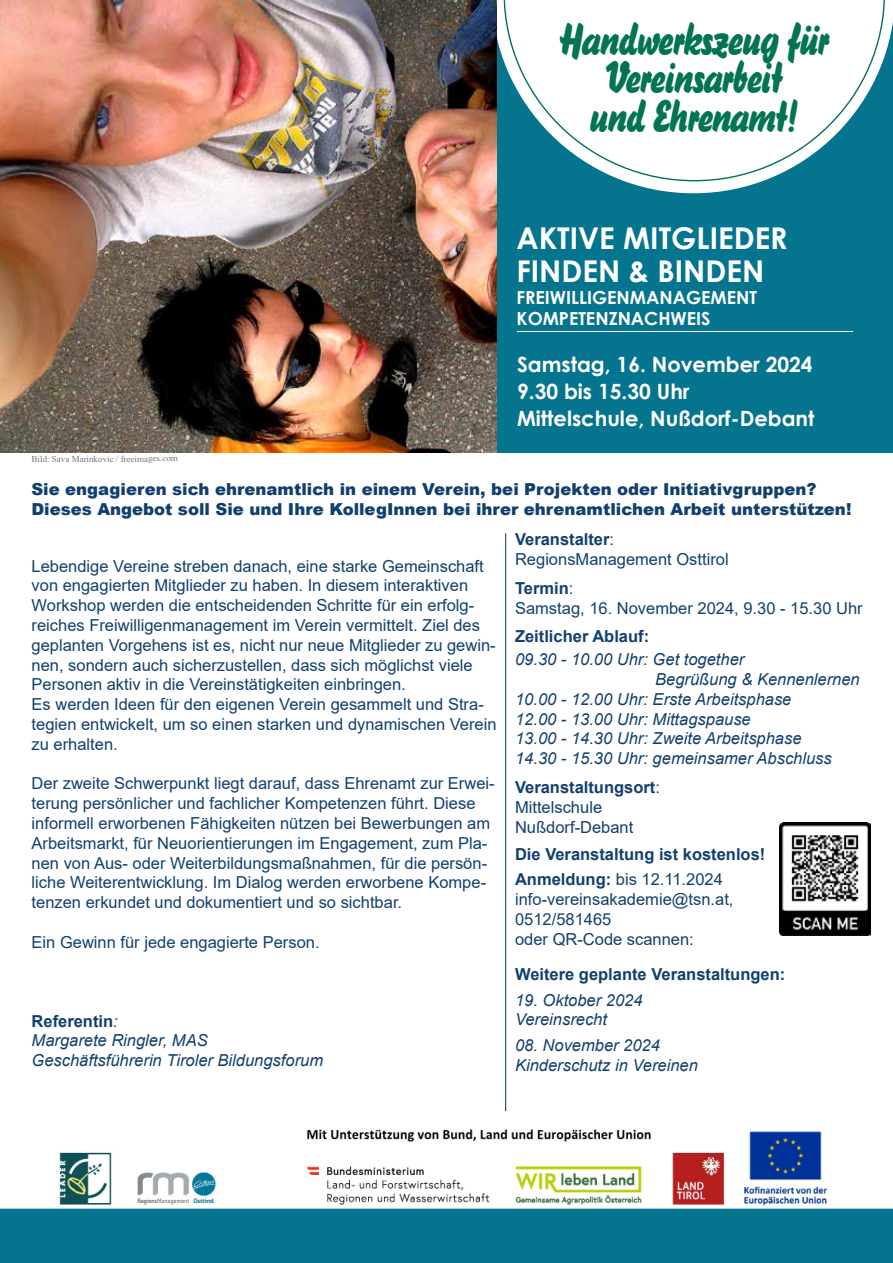
<style>
.page{position:relative;width:893px;height:1263px;background:#fff}
.page>*{position:absolute;margin:0;border:0;box-sizing:border-box;transform-origin:0 0}
.t1{font:44.85px/38.5px "Brush 738 BT Regular A";letter-spacing:-.05em;color:#027454;text-align:center}
.t2{font:700 30px/33.8px "Century Gothic";color:#fff}
.t3{font:700 21px/27px "Century Gothic";color:#fff}
.t4{font:700 18px/21.6px "Century Gothic";color:#fff}
.t5{font:16.5px/19.8px "Arial";color:#12406e}
.t6{font:italic 16.5px/19.5px "Arial";color:#12406e}
.t7{font:900 16.5px/19.8px "Arial";color:#12406e}
.t8{font:700 16.5px/25.8px "Arial";color:#12406e}
.t9{font:9px "Times New Roman";color:#757474}
.s1{font-weight:700;font-style:normal}
.s2{font-weight:700}
.s3{font-weight:400}
</style>
<div class="page">
<img style="left:44px;top:1111px;width:802px;height:98px">
<div style="left:468px;top:0;width:425px;height:452px;background:#05748e"></div>
<svg style="left:497px;top:0;width:396px;height:193px"></svg>
<img style="left:0;top:0;width:497px;height:452px">
<hr style="left:517px;top:331px;width:336px;height:1px;background:#fff">
<svg style="left:503px;top:0;width:382px;height:181px"></svg>
<div style="left:0;top:1209px;width:893px;height:54px;background:#05748e"></div>
<hr style="left:505px;top:533px;width:1px;height:578px;background:#00354e">
<img style="left:779px;top:822px;width:91px;height:113px">
<h1 class="t1" style="left:558px;top:19px;width:273px">Handwerkszeug für<br>Vereinsarbeit<br>und Ehrenamt!</h1>
<h2 class="t2" style="left:516px;top:219px;width:273px">AKTIVE MITGLIEDER<br>FINDEN &amp; BINDEN</h2>
<p class="t4" style="left:516px;top:286px;width:242px">FREIWILLIGENMANAGEMENT<br>KOMPETENZNACHWEIS</p>
<p class="t9" style="left:32px;top:454px;width:148px;rotate:-1deg">Bild: Sava Marinkovic / freeimages.com</p>
<p class="t3" style="left:517px;top:350px;width:299px">Samstag, 16. November 2024<br>9.30 bis 15.30 Uhr<br>Mittelschule, Nußdorf-Debant</p>
<p class="t7" style="left:31px;top:479px;width:822px">Sie engagieren sich ehrenamtlich in einem Verein, bei Projekten oder Initiativgruppen?<br>Dieses Angebot soll Sie und Ihre KollegInnen bei ihrer ehrenamtlichen Arbeit unterstützen!</p>
<p class="t5" style="left:32px;top:556px;width:467px">Lebendige Vereine streben danach, eine starke Gemeinschaft von engagierten Mitglieder zu haben. In diesem interaktiven Workshop werden die entscheidenden Schritte für ein erfolg&shy;reiches Freiwilligenmanagement im Verein vermittelt. Ziel des geplanten Vorgehens ist es, nicht nur neue Mitglieder zu gewin&shy;nen, sondern auch sicherzustellen, dass sich möglichst viele Personen aktiv in die Vereinstätigkeiten einbringen.<br>Es werden Ideen für den eigenen Verein gesammelt und Stra&shy;tegien entwickelt, um so einen starken und dynamischen Verein zu erhalten.</p>
<p class="t5" style="left:32px;top:774px;width:465px">Der zweite Schwerpunkt liegt darauf, dass Ehrenamt zur Erwei&shy;terung persönlicher und fachlicher Kompetenzen führt. Diese informell erworbenen Fähigkeiten nützen bei Bewerbungen am Arbeitsmarkt, für Neuorientierungen im Engagement, zum Pla&shy;nen von Aus- oder Weiterbildungsmaßnahmen, für die persön&shy;liche Weiterentwicklung. Im Dialog werden erworbene Kompe&shy;tenzen erkundet und dokumentiert und so sichtbar.</p>
<p class="t5" style="left:32px;top:932px;width:289px">Ein Gewinn für jede engagierte Person.</p>
<p class="t6" style="left:32px;top:1011px;width:293px"><span class="s1">Referentin</span>:<br>Margarete Ringler, MAS<br>Geschäftsführerin Tiroler Bildungsforum</p>
<p class="t5" style="left:515px;top:529px;width:215px"><span class="s2">Veranstalter</span>:<br>RegionsManagement Osttirol</p>
<p class="t5" style="left:515px;top:578px;width:349px"><span class="s2">Termin</span>:<br>Samstag, 16. November 2024, 9.30 - 15.30 Uhr</p>
<p class="t8" style="left:515px;top:624px;width:136px">Zeitlicher Ablauf:</p>
<p class="t6" style="left:515px;top:650px;width:231px">09.30 - 10.00 Uhr: Get together</p>
<p class="t6" style="left:655px;top:670px;width:206px">Begrüßung &amp; Kennenlernen</p>
<p class="t6" style="left:515px;top:689px;width:278px">10.00 - 12.00 Uhr: Erste Arbeitsphase</p>
<p class="t6" style="left:515px;top:709px;width:237px">12.00 - 13.00 Uhr: Mittagspause</p>
<p class="t6" style="left:515px;top:729px;width:288px">13.00 - 14.30 Uhr: Zweite Arbeitsphase</p>
<p class="t6" style="left:515px;top:749px;width:318px">14.30 - 15.30 Uhr: gemeinsamer Abschluss</p>
<p class="t5" style="left:515px;top:777px;width:146px"><span class="s2">Veranstaltungsort</span>:<br>Mittelschule<br>Nußdorf-Debant</p>
<p class="t8" style="left:515px;top:841px;width:252px">Die Veranstaltung ist kostenlos!<br>Anmeldung: <span class="s3">bis 12.11.2024</span></p>
<p class="t5" style="left:515px;top:889px;width:220px">info-vereinsakademie@tsn.at,<br>0512/581465<br>oder QR-Code scannen:</p>
<p class="t8" style="left:515px;top:961px;width:272px">Weitere geplante Veranstaltungen:</p>
<p class="t6" style="left:515px;top:990px;width:129px">19. Oktober 2024<br>Vereinsrecht</p>
<p class="t6" style="left:515px;top:1036px;width:184px">08. November 2024<br>Kinderschutz in Vereinen</p>
</div>
